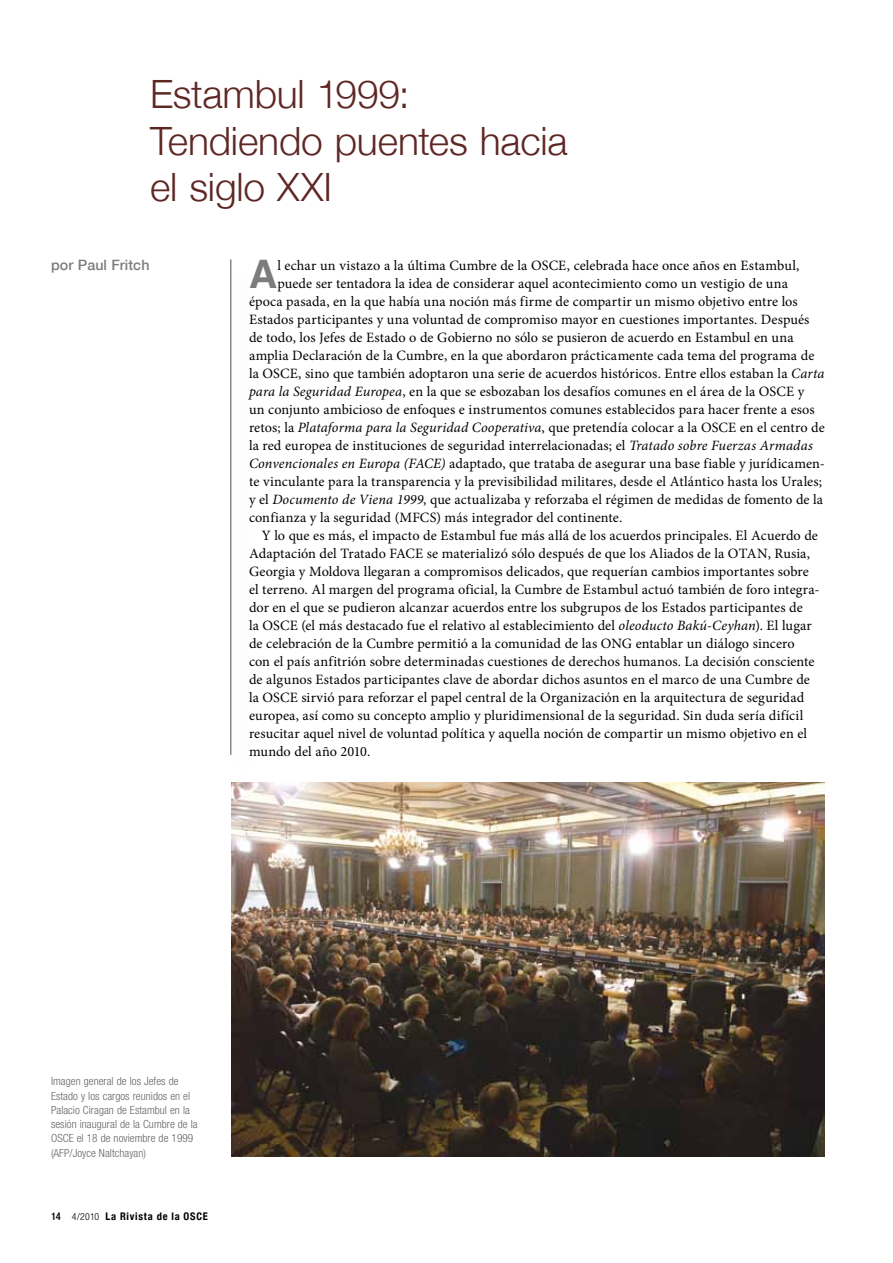
<style>
.page{position:relative;width:893px;height:1263px;background:#fff}
.page>*{position:absolute;margin:0;border:0;box-sizing:border-box;transform-origin:0 0}
.t1{font:700 39.3px "Helvetica Infant";color:#7b7c7e}
.t2{font:300 39px/46.8px "Helvetica Neue";letter-spacing:-.005em;color:#5e2724}
.t3{font:14.25px "Minion Pro";letter-spacing:.005em;color:#000}
.t4{font:500 14.25px "Helvetica Neue";letter-spacing:.01em;color:#7b7c7e}
.t5{font:300 condensed 11.25px/14.2px "Helvetica Neue";letter-spacing:.005em;color:#646567}
.t6{font:700 condensed 10.5px "Helvetica Neue";letter-spacing:.07em;color:#000}
.s1{font-style:italic}
.s2{font-weight:500}
.s3{font-weight:300;font-size:9.75px}
</style>
<div class="page">
<hr style="left:231px;top:259px;width:1px;height:496px;background:#4b4b4d">
<img style="left:231px;top:782px;width:594px;height:375px">
<h2 class="t2" style="left:150px;top:70px;width:419px">Estambul 1999:<br>Tendiendo puentes hacia el siglo XXI</h2>
<p class="t4" style="left:51px;top:256px;width:100px">por Paul Fritch</p>
<h1 class="t1" style="left:249px;top:250px;width:30px">A</h1>
<p class="t3" style="left:277px;top:256px;width:523px">l echar un vistazo a la última Cumbre de la OSCE, celebrada hace once años en Estambul,</p>
<p class="t3" style="left:277px;top:274px;width:512px">puede ser tentadora la idea de considerar aquel acontecimiento como un vestigio de una</p>
<p class="t3" style="left:249px;top:292px;width:550px">época pasada, en la que había una noción más firme de compartir un mismo objetivo entre los</p>
<p class="t3" style="left:249px;top:310px;width:562px">Estados participantes y una voluntad de compromiso mayor en cuestiones importantes. Después</p>
<p class="t3" style="left:249px;top:328px;width:546px">de todo, los Jefes de Estado o de Gobierno no sólo se pusieron de acuerdo en Estambul en una</p>
<p class="t3" style="left:249px;top:346px;width:567px">amplia Declaración de la Cumbre, en la que abordaron prácticamente cada tema del programa de</p>
<p class="t3" style="left:249px;top:364px;width:577px">la OSCE, sino que también adoptaron una serie de acuerdos históricos. Entre ellos estaban la <span class="s1">Carta</span></p>
<p class="t3" style="left:249px;top:382px;width:557px"><span class="s1">para la Seguridad Europea</span>, en la que se esbozaban los desafíos comunes en el área de la OSCE y</p>
<p class="t3" style="left:249px;top:400px;width:567px">un conjunto ambicioso de enfoques e instrumentos comunes establecidos para hacer frente a esos</p>
<p class="t3" style="left:249px;top:418px;width:577px">retos; la <span class="s1">Plataforma para la Seguridad Cooperativa</span>, que pretendía colocar a la OSCE en el centro de</p>
<p class="t3" style="left:249px;top:436px;width:565px">la red europea de instituciones de seguridad interrelacionadas; el <span class="s1">Tratado sobre Fuerzas Armadas</span></p>
<p class="t3" style="left:249px;top:454px;width:577px"><span class="s1">Convencionales en Europa (FACE)</span> adaptado, que trataba de asegurar una base fiable y jurídicamen-</p>
<p class="t3" style="left:249px;top:472px;width:575px">te vinculante para la transparencia y la previsibilidad militares, desde el Atlántico hasta los Urales;</p>
<p class="t3" style="left:249px;top:490px;width:576px">y el <span class="s1">Documento de Viena 1999</span>, que actualizaba y reforzaba el régimen de medidas de fomento de la</p>
<p class="t3" style="left:249px;top:508px;width:375px">confianza y la seguridad (MFCS) más integrador del continente.</p>
<p class="t3" style="left:262px;top:526px;width:558px">Y lo que es más, el impacto de Estambul fue más allá de los acuerdos principales. El Acuerdo de</p>
<p class="t3" style="left:249px;top:544px;width:563px">Adaptación del Tratado FACE se materializó sólo después de que los Aliados de la OTAN, Rusia,</p>
<p class="t3" style="left:249px;top:562px;width:561px">Georgia y Moldova llegaran a compromisos delicados, que requerían cambios importantes sobre</p>
<p class="t3" style="left:249px;top:580px;width:572px">el terreno. Al margen del programa oficial, la Cumbre de Estambul actuó también de foro integra-</p>
<p class="t3" style="left:249px;top:598px;width:555px">dor en el que se pudieron alcanzar acuerdos entre los subgrupos de los Estados participantes de</p>
<p class="t3" style="left:249px;top:616px;width:564px">la OSCE (el más destacado fue el relativo al establecimiento del <span class="s1">oleoducto Bakú-Ceyhan</span>). El lugar</p>
<p class="t3" style="left:249px;top:634px;width:547px">de celebración de la Cumbre permitió a la comunidad de las ONG entablar un diálogo sincero</p>
<p class="t3" style="left:249px;top:652px;width:567px">con el país anfitrión sobre determinadas cuestiones de derechos humanos. La decisión consciente</p>
<p class="t3" style="left:249px;top:670px;width:562px">de algunos Estados participantes clave de abordar dichos asuntos en el marco de una Cumbre de</p>
<p class="t3" style="left:249px;top:688px;width:557px">la OSCE sirvió para reforzar el papel central de la Organización en la arquitectura de seguridad</p>
<p class="t3" style="left:249px;top:706px;width:556px">europea, así como su concepto amplio y pluridimensional de la seguridad. Sin duda sería difícil</p>
<p class="t3" style="left:249px;top:724px;width:560px">resucitar aquel nivel de voluntad política y aquella noción de compartir un mismo objetivo en el</p>
<p class="t3" style="left:249px;top:742px;width:123px">mundo del año 2010.</p>
<p class="t5" style="left:51px;top:1074px;width:148px">Imagen general de los Jefes de<br>Estado y los cargos reunidos en el<br>Palacio Ciragan de Estambul en la sesión inaugural de la Cumbre de la<br>OSCE el 18 de noviembre de 1999 (AFP/Joyce Naltchayan)</p>
<p class="t6" style="left:51px;top:1210px;width:158px"><span class="s2">14</span> <span class="s3">4/2010</span> La Rivista de la OSCE</p>
</div>
